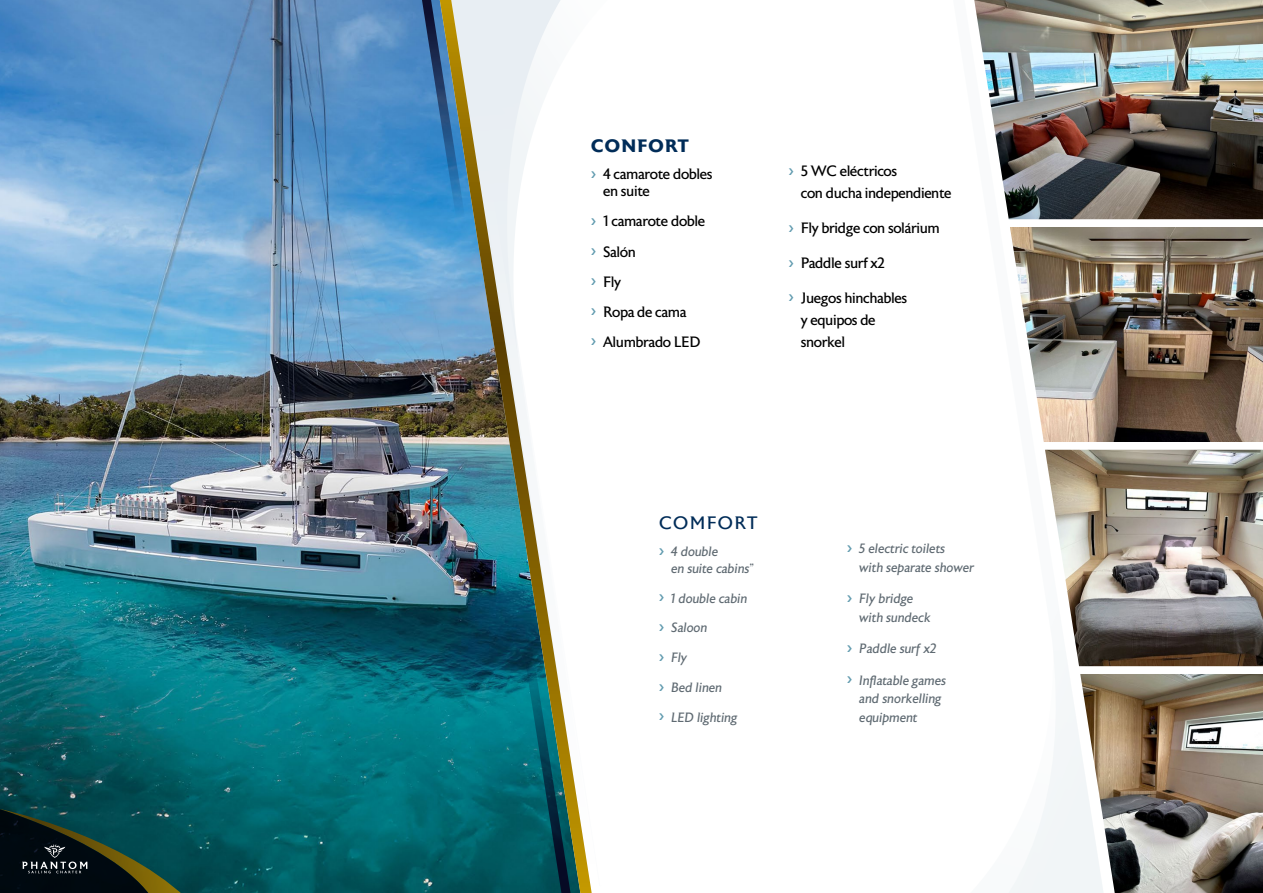
<style>
.page{position:relative;width:1263px;height:893px;background:#fff}
.page>*{position:absolute;margin:0;border:0;box-sizing:border-box;transform-origin:0 0}
.t1{font:700 18px "Astoria";letter-spacing:.07em;color:#002c58}
.t2{font:18px "Astoria";letter-spacing:.07em;color:#002c58}
.t3{font:15px/30px "Astoria";letter-spacing:-.03em;color:#000}
.t4{font:italic 13.5px/18.6px "Astoria";color:#5f6a72}
</style>
<div class="page">
<img style="left:0;top:0;width:440px;height:893px">
<img style="left:1115px;top:674px;width:148px;height:219px">
<img style="left:1115px;top:449px;width:148px;height:217px">
<img style="left:1115px;top:227px;width:148px;height:215px">
<img style="left:1115px;top:0;width:148px;height:219px">
<svg style="left:0;top:801px;width:210px;height:92px;background:#0e3634"></svg>
<img style="left:1112px;top:0;width:3px;height:893px">
<svg style="left:440px;top:0;width:152px;height:893px"></svg>
<img style="left:413px;top:0;width:87px;height:435px">
<svg style="left:1112px;top:650px;width:1px;height:243px"></svg>
<img style="left:974px;top:0;width:138px;height:893px">
<svg style="left:502px;top:522px;width:83px;height:371px"></svg>
<p class="t1" style="left:591px;top:135px;width:99px">CONFORT</p>
<p class="t3" style="left:603px;top:166px;width:111px;line-height:17.2px">4 camarote dobles en suite</p>
<p class="t3" style="left:603px;top:207px;width:104px">1 camarote doble<br>Salón<br>Fly<br>Ropa de cama<br>Alumbrado LED</p>
<p class="t3" style="left:801px;top:161px;width:152px;line-height:22px">5 WC eléctricos<br>con ducha independiente</p>
<p class="t3" style="left:801px;top:213px;width:141px">Fly bridge con solárium</p>
<p class="t3" style="left:801px;top:248px;width:86px">Paddle surf x2</p>
<p class="t3" style="left:801px;top:287px;width:108px;line-height:22px">Juegos hinchables y equipos de snorkel</p>
<p class="t2" style="left:659px;top:513px;width:99px">COMFORT</p>
<p class="t4" style="left:671px;top:543px;width:84px;line-height:17px">4 double<br>en suite cabins”</p>
<p class="t4" style="left:671px;top:589px;width:78px">1 double cabin</p>
<p class="t4" style="left:671px;top:619px;width:38px">Saloon</p>
<p class="t4" style="left:671px;top:649px;width:18px">Fly</p>
<p class="t4" style="left:671px;top:679px;width:52px">Bed linen</p>
<p class="t4" style="left:671px;top:708px;width:68px">LED lighting</p>
<p class="t4" style="left:859px;top:540px;width:116px">5 electric toilets<br>with separate shower</p>
<p class="t4" style="left:859px;top:590px;width:73px">Fly bridge with sundeck</p>
<p class="t4" style="left:859px;top:640px;width:79px">Paddle surf x2</p>
<p class="t4" style="left:859px;top:671px;width:88px">Inflatable games and snorkelling equipment</p>
</div>
